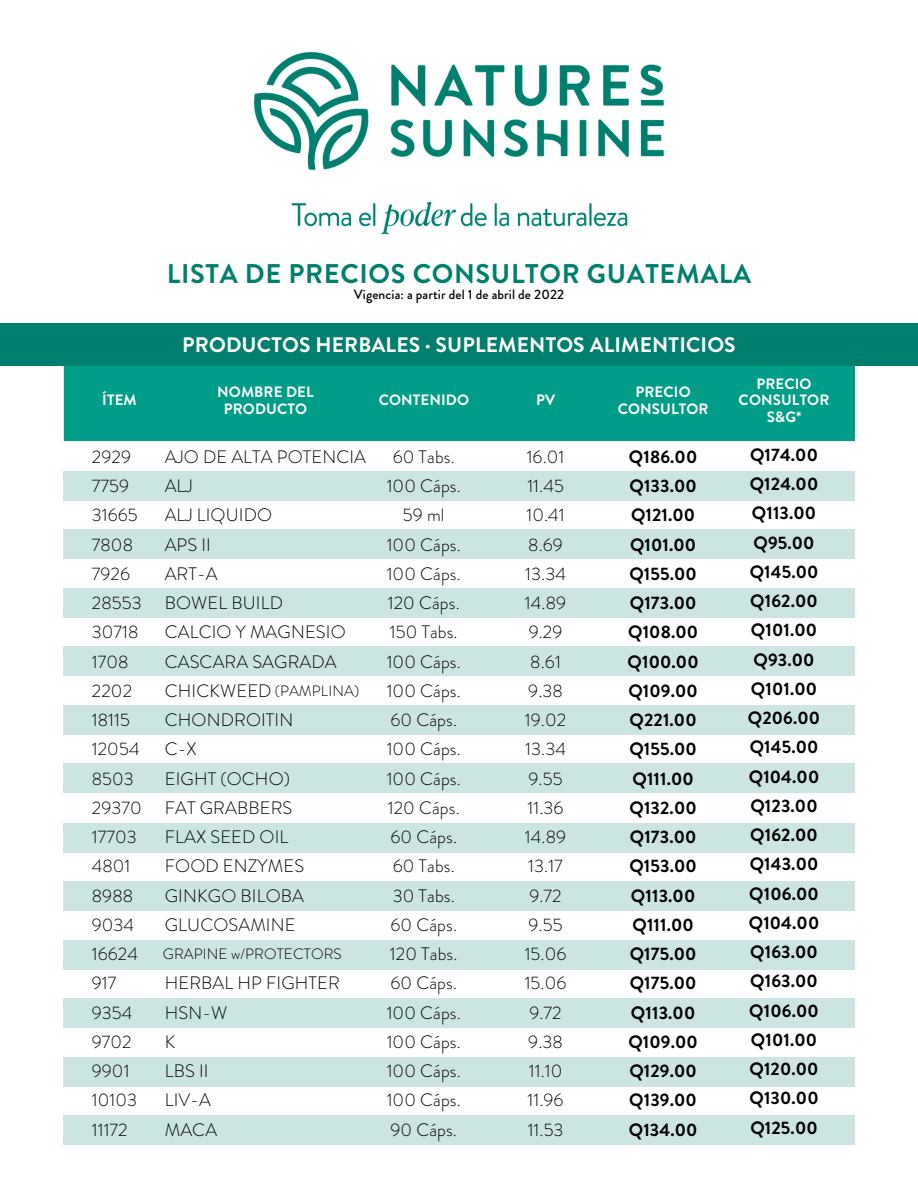
<style>
.page{position:relative;width:918px;height:1188px;background:#fff}
.page>*{position:absolute;margin:0;border:0;box-sizing:border-box;transform-origin:0 0}
.t1{font:700 27px "Brandon Grotesque";letter-spacing:.025em;color:#007f6e}
.t2{font:700 21px "Brandon Grotesque";letter-spacing:.01em;color:#fff}
.t3{font:300 18px "Brandon Grotesque";letter-spacing:.01em;color:#000}
.t4{font:700 18px/29.2px "Brandon Grotesque";letter-spacing:.01em;color:#000}
.t5{font:700 15px/16.8px "Brandon Grotesque";letter-spacing:.01em;color:#fff;text-align:center}
.t6{font:300 15px "Brandon Grotesque";letter-spacing:.01em;color:#000}
.t7{font:500 13.5px "Brandon Grotesque";letter-spacing:.01em;color:#000}
</style>
<div class="page">
<div style="left:0;top:323px;width:918px;height:43px;background:#007f6e"></div>
<div style="left:64px;top:366px;width:791px;height:75px;background:#009d88"></div>
<img style="left:291px;top:201px;width:337px;height:34px">
<img style="left:253px;top:51px;width:411px;height:120px">
<div style="left:64px;top:529px;width:791px;height:29px;background:#cce5e2"></div>
<div style="left:64px;top:471px;width:791px;height:29px;background:#cce5e2"></div>
<div style="left:64px;top:646px;width:791px;height:29px;background:#cce5e2"></div>
<div style="left:64px;top:588px;width:791px;height:29px;background:#cce5e2"></div>
<div style="left:64px;top:763px;width:791px;height:29px;background:#cce5e2"></div>
<div style="left:64px;top:705px;width:791px;height:29px;background:#cce5e2"></div>
<div style="left:63px;top:881px;width:792px;height:29px;background:#cce5e2"></div>
<div style="left:63px;top:823px;width:792px;height:29px;background:#cce5e2"></div>
<div style="left:64px;top:998px;width:791px;height:29px;background:#cce5e2"></div>
<div style="left:64px;top:940px;width:791px;height:29px;background:#cce5e2"></div>
<div style="left:64px;top:1115px;width:791px;height:29px;background:#cce5e2"></div>
<div style="left:64px;top:1057px;width:791px;height:29px;background:#cce5e2"></div>
<p class="t1" style="left:167px;top:254px;width:586px">LISTA DE PRECIOS CONSULTOR GUATEMALA</p>
<p class="t7" style="left:354px;top:285px;width:212px">Vigencia: a partir del 1 de abril de 2022</p>
<p class="t2" style="left:182px;top:330px;width:555px">PRODUCTOS HERBALES · SUPLEMENTOS ALIMENTICIOS</p>
<p class="t5" style="left:102px;top:392px;width:36px">ÍTEM</p>
<p class="t5" style="left:217px;top:384px;width:98px">NOMBRE DEL<br>PRODUCTO</p>
<p class="t5" style="left:379px;top:391px;width:92px">CONTENIDO</p>
<p class="t5" style="left:618px;top:384px;width:92px">PRECIO<br>CONSULTOR</p>
<p class="t3" style="left:393px;top:444px;width:64px">60 Tabs.</p>
<p class="t3" style="left:387px;top:473px;width:76px">100 Cáps.</p>
<p class="t3" style="left:403px;top:503px;width:43px">59 ml</p>
<p class="t3" style="left:387px;top:532px;width:76px">100 Cáps.</p>
<p class="t3" style="left:387px;top:561px;width:76px">100 Cáps.</p>
<p class="t3" style="left:388px;top:590px;width:73px">120 Cáps.</p>
<p class="t3" style="left:390px;top:620px;width:69px">150 Tabs.</p>
<p class="t3" style="left:387px;top:649px;width:76px">100 Cáps.</p>
<p class="t3" style="left:387px;top:678px;width:76px">100 Cáps.</p>
<p class="t3" style="left:390px;top:707px;width:68px">60 Cáps.</p>
<p class="t3" style="left:387px;top:737px;width:76px">100 Cáps.</p>
<p class="t3" style="left:387px;top:766px;width:76px">100 Cáps.</p>
<p class="t3" style="left:388px;top:795px;width:73px">120 Cáps.</p>
<p class="t3" style="left:390px;top:824px;width:68px">60 Cáps.</p>
<p class="t3" style="left:393px;top:854px;width:64px">60 Tabs.</p>
<p class="t3" style="left:393px;top:883px;width:63px">30 Tabs.</p>
<p class="t3" style="left:390px;top:912px;width:68px">60 Cáps.</p>
<p class="t3" style="left:390px;top:941px;width:69px">120 Tabs.</p>
<p class="t3" style="left:390px;top:971px;width:68px">60 Cáps.</p>
<p class="t3" style="left:387px;top:1000px;width:76px">100 Cáps.</p>
<p class="t3" style="left:387px;top:1029px;width:76px">100 Cáps.</p>
<p class="t3" style="left:387px;top:1058px;width:76px">100 Cáps.</p>
<p class="t3" style="left:387px;top:1088px;width:76px">100 Cáps.</p>
<p class="t3" style="left:390px;top:1117px;width:68px">90 Cáps.</p>
<p class="t5" style="left:536px;top:392px;width:20px">PV</p>
<p class="t3" style="left:165px;top:444px;width:203px">AJO DE ALTA POTENCIA</p>
<p class="t3" style="left:165px;top:473px;width:29px">ALJ</p>
<p class="t3" style="left:165px;top:503px;width:109px">ALJ LIQUIDO</p>
<p class="t3" style="left:165px;top:532px;width:48px">APS II</p>
<p class="t3" style="left:165px;top:561px;width:54px">ART-A</p>
<p class="t3" style="left:165px;top:590px;width:120px">BOWEL BUILD</p>
<p class="t3" style="left:165px;top:620px;width:182px">CALCIO Y MAGNESIO</p>
<p class="t3" style="left:165px;top:649px;width:173px">CASCARA SAGRADA</p>
<p class="t3" style="left:165px;top:678px;width:108px">CHICKWEED</p>
<p class="t3" style="left:165px;top:707px;width:130px">CHONDROITIN</p>
<p class="t3" style="left:165px;top:737px;width:33px">C-X</p>
<p class="t3" style="left:165px;top:766px;width:127px">EIGHT (OCHO)</p>
<p class="t3" style="left:165px;top:795px;width:129px">FAT GRABBERS</p>
<p class="t3" style="left:165px;top:824px;width:125px">FLAX SEED OIL</p>
<p class="t3" style="left:165px;top:854px;width:141px">FOOD ENZYMES</p>
<p class="t3" style="left:165px;top:883px;width:141px">GINKGO BILOBA</p>
<p class="t3" style="left:165px;top:912px;width:132px">GLUCOSAMINE</p>
<p class="t4" style="left:628px;top:442px;width:73px">Q186.00<br>Q133.00<br>Q121.00<br>Q101.00<br>Q155.00<br>Q173.00<br>Q108.00<br>Q100.00<br>Q109.00<br>Q221.00<br>Q155.00<br>Q111.00<br>Q132.00<br>Q173.00<br>Q153.00<br>Q113.00<br>Q111.00<br>Q175.00<br>Q175.00<br>Q113.00</p>
<p class="t4" style="left:628px;top:1027px;width:71px">Q109.00</p>
<p class="t4" style="left:629px;top:1057px;width:69px">Q129.00<br>Q139.00</p>
<p class="t4" style="left:629px;top:1115px;width:70px">Q134.00</p>
<p class="t3" style="left:527px;top:444px;width:39px">16.01</p>
<p class="t3" style="left:527px;top:473px;width:38px">11.45</p>
<p class="t3" style="left:526px;top:503px;width:40px">10.41</p>
<p class="t3" style="left:528px;top:532px;width:36px">8.69</p>
<p class="t3" style="left:525px;top:561px;width:42px">13.34</p>
<p class="t3" style="left:525px;top:590px;width:43px">14.89</p>
<p class="t3" style="left:529px;top:620px;width:35px">9.29</p>
<p class="t3" style="left:530px;top:649px;width:32px">8.61</p>
<p class="t3" style="left:528px;top:678px;width:36px">9.38</p>
<p class="t3" style="left:525px;top:707px;width:43px">19.02</p>
<p class="t3" style="left:525px;top:737px;width:42px">13.34</p>
<p class="t3" style="left:529px;top:766px;width:36px">9.55</p>
<p class="t3" style="left:528px;top:795px;width:37px">11.36</p>
<p class="t3" style="left:525px;top:824px;width:43px">14.89</p>
<p class="t3" style="left:528px;top:854px;width:36px">13.17</p>
<p class="t3" style="left:529px;top:883px;width:34px">9.72</p>
<p class="t3" style="left:529px;top:912px;width:36px">9.55</p>
<p class="t3" style="left:525px;top:941px;width:43px">15.06</p>
<p class="t3" style="left:525px;top:971px;width:43px">15.06</p>
<p class="t3" style="left:529px;top:1000px;width:34px">9.72</p>
<p class="t3" style="left:528px;top:1029px;width:36px">9.38</p>
<p class="t3" style="left:529px;top:1058px;width:35px">11.10</p>
<p class="t3" style="left:528px;top:1088px;width:38px">11.96</p>
<p class="t3" style="left:528px;top:1117px;width:37px">11.53</p>
<p class="t3" style="left:92px;top:444px;width:41px">2929</p>
<p class="t3" style="left:92px;top:473px;width:39px">7759</p>
<p class="t3" style="left:92px;top:503px;width:47px">31665</p>
<p class="t3" style="left:92px;top:532px;width:43px">7808</p>
<p class="t3" style="left:92px;top:561px;width:40px">7926</p>
<p class="t3" style="left:92px;top:590px;width:51px">28553</p>
<p class="t3" style="left:92px;top:620px;width:48px">30718</p>
<p class="t3" style="left:92px;top:649px;width:38px">1708</p>
<p class="t3" style="left:92px;top:678px;width:42px">2202</p>
<p class="t3" style="left:92px;top:707px;width:40px">18115</p>
<p class="t3" style="left:92px;top:737px;width:49px">12054</p>
<p class="t3" style="left:92px;top:766px;width:43px">8503</p>
<p class="t3" style="left:92px;top:795px;width:51px">29370</p>
<p class="t3" style="left:92px;top:824px;width:46px">17703</p>
<p class="t3" style="left:92px;top:854px;width:40px">4801</p>
<p class="t3" style="left:92px;top:883px;width:43px">8988</p>
<p class="t3" style="left:92px;top:912px;width:44px">9034</p>
<p class="t3" style="left:92px;top:941px;width:48px">16624</p>
<p class="t3" style="left:92px;top:971px;width:26px">917</p>
<p class="t3" style="left:92px;top:1000px;width:42px">9354</p>
<p class="t3" style="left:92px;top:1029px;width:41px">9702</p>
<p class="t3" style="left:92px;top:1058px;width:39px">9901</p>
<p class="t3" style="left:92px;top:1088px;width:47px">10103</p>
<p class="t3" style="left:92px;top:1117px;width:37px">11172</p>
<p class="t6" style="left:275px;top:680px;width:86px">(PAMPLINA)</p>
<p class="t6" style="left:163px;top:943px;width:180px">GRAPINE w/PROTECTORS</p>
<p class="t3" style="left:165px;top:971px;width:177px">HERBAL HP FIGHTER</p>
<p class="t3" style="left:165px;top:1000px;width:64px">HSN-W</p>
<p class="t3" style="left:165px;top:1029px;width:12px">K</p>
<p class="t3" style="left:165px;top:1058px;width:45px">LBS II</p>
<p class="t3" style="left:165px;top:1088px;width:48px">LIV-A</p>
<p class="t3" style="left:165px;top:1117px;width:54px">MACA</p>
<p class="t5" style="left:739px;top:375px;width:92px">PRECIO<br>CONSULTOR<br>S&amp;G*</p>
<p class="t4" style="left:748px;top:440px;width:74px;text-align:center">Q174.00<br>Q124.00<br>Q113.00<br>Q95.00<br>Q145.00<br>Q162.00<br>Q101.00<br>Q93.00<br>Q101.00<br>Q206.00<br>Q145.00<br>Q104.00<br>Q123.00<br>Q162.00<br>Q143.00<br>Q106.00<br>Q104.00<br>Q163.00<br>Q163.00<br>Q106.00</p>
<p class="t4" style="left:751px;top:1025px;width:68px">Q101.00</p>
<p class="t4" style="left:750px;top:1055px;width:71px">Q120.00</p>
<p class="t4" style="left:749px;top:1084px;width:71px">Q130.00</p>
<p class="t4" style="left:750px;top:1113px;width:69px">Q125.00</p>
</div>
